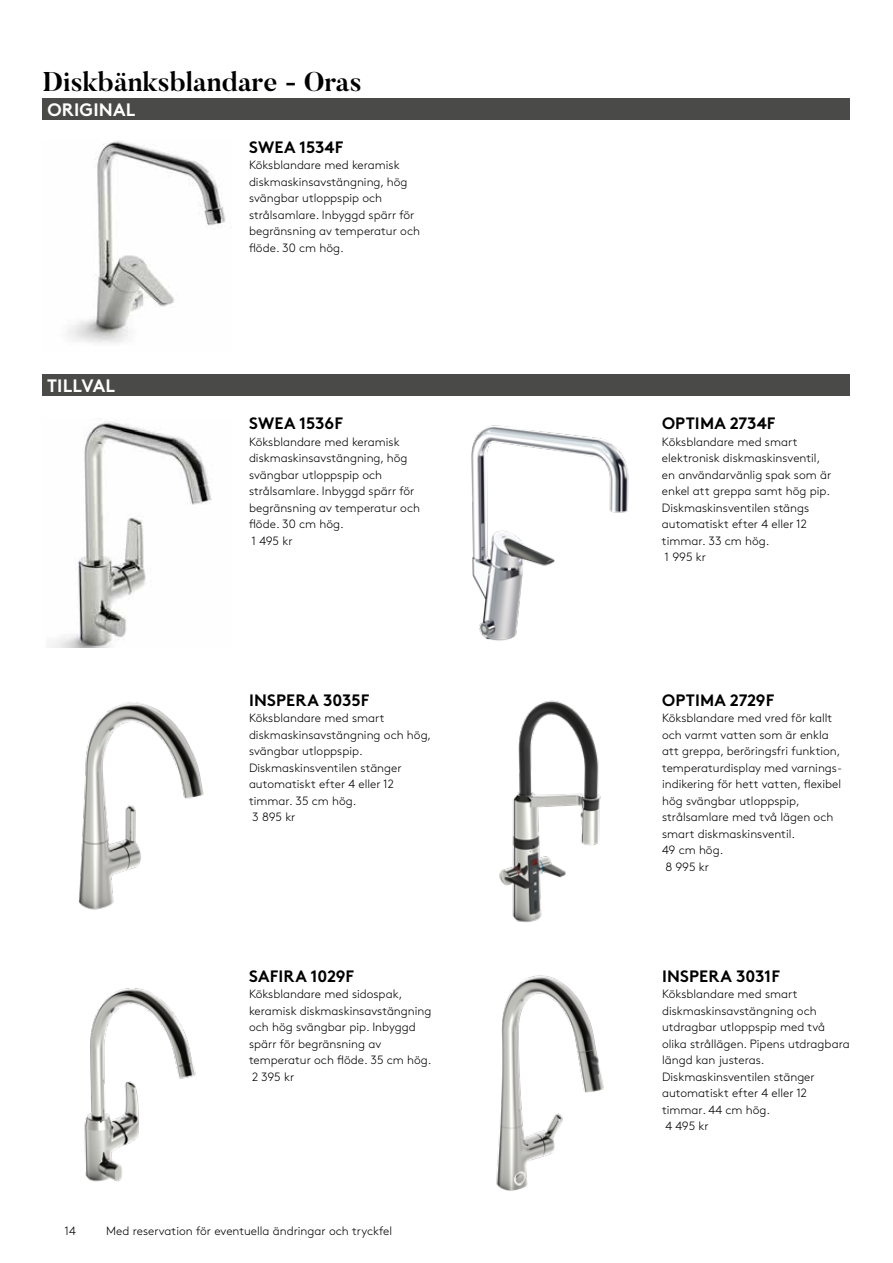
<style>
.page{position:relative;width:893px;height:1263px;background:#fff}
.page>*{position:absolute;margin:0;border:0;box-sizing:border-box;transform-origin:0 0}
.t1{font:700 27px "Butler";color:#000}
.t2{font:700 18px "Brown Std";letter-spacing:.01em;color:#fff}
.t3{font:700 16.5px "Brown Std";letter-spacing:.01em;color:#000}
.t4{font:300 12px/16.5px "Brown Std";color:#000}
</style>
<div class="page">
<div style="left:43px;top:374px;width:807px;height:21px;background:#4a4a49"></div>
<img style="left:471px;top:425px;width:158px;height:216px">
<img style="left:499px;top:700px;width:102px;height:223px">
<img style="left:78px;top:702px;width:126px;height:208px">
<div style="left:43px;top:98px;width:807px;height:22px;background:#4a4a49"></div>
<img style="left:67px;top:141px;width:159px;height:202px">
<img style="left:496px;top:975px;width:108px;height:216px">
<img style="left:84px;top:988px;width:112px;height:194px">
<img style="left:49px;top:418px;width:163px;height:230px">
<h1 class="t1" style="left:43px;top:64px;width:321px">Diskbänksblandare - Oras</h1>
<h2 class="t2" style="left:47px;top:98px;width:89px">ORIGINAL</h2>
<h2 class="t2" style="left:47px;top:374px;width:70px">TILLVAL</h2>
<h3 class="t3" style="left:249px;top:137px;width:96px">SWEA 1534F</h3>
<p class="t4" style="left:249px;top:157px;width:173px">Köksblandare med keramisk diskmaskinsavstängning, hög svängbar utloppspip och strålsamlare. Inbyggd spärr för begränsning av temperatur och flöde. 30 cm hög.</p>
<h3 class="t3" style="left:249px;top:413px;width:95px">SWEA 1536F</h3>
<p class="t4" style="left:249px;top:433px;width:173px">Köksblandare med keramisk diskmaskinsavstängning, hög svängbar utloppspip och strålsamlare. Inbyggd spärr för begränsning av temperatur och flöde. 30 cm hög.<br>1 495 kr</p>
<h3 class="t3" style="left:249px;top:690px;width:122px">INSPERA 3035F</h3>
<p class="t4" style="left:249px;top:710px;width:184px">Köksblandare med smart diskmaskinsavstängning och hög, svängbar utloppspip.<br>Diskmaskinsventilen stänger automatiskt efter 4 eller 12 timmar. 35 cm hög.<br>3 895 kr</p>
<h3 class="t3" style="left:249px;top:966px;width:107px">SAFIRA 1029F</h3>
<p class="t4" style="left:249px;top:986px;width:184px">Köksblandare med sidospak, keramisk diskmaskinsavstängning och hög svängbar pip. Inbyggd spärr för begränsning av temperatur och flöde. 35 cm hög.<br>2 395 kr</p>
<p class="t4" style="left:65px;top:1223px;width:13px">14</p>
<p class="t4" style="left:106px;top:1223px;width:287px">Med reservation för eventuella ändringar och tryckfel</p>
<h3 class="t3" style="left:662px;top:413px;width:115px">OPTIMA 2734F</h3>
<p class="t4" style="left:662px;top:433px;width:171px">Köksblandare med smart elektronisk diskmaskinsventil, en användarvänlig spak som är enkel att greppa samt hög pip.<br>Diskmaskinsventilen stängs automatiskt efter 4 eller 12 timmar. 33 cm hög.<br>1 995 kr</p>
<h3 class="t3" style="left:662px;top:690px;width:114px">OPTIMA 2729F</h3>
<p class="t4" style="left:662px;top:710px;width:181px">Köksblandare med vred för kallt och varmt vatten som är enkla att greppa, beröringsfri funktion, temperaturdisplay med varnings&shy;indikering för hett vatten, flexibel hög svängbar utloppspip, strålsamlare med två lägen och smart diskmaskinsventil.<br>49 cm hög.<br>8 995 kr</p>
<h3 class="t3" style="left:662px;top:966px;width:119px">INSPERA 3031F</h3>
<p class="t4" style="left:662px;top:986px;width:189px">Köksblandare med smart diskmaskinsavstängning och utdragbar utloppspip med två olika strållägen. Pipens utdragbara längd kan justeras.<br>Diskmaskinsventilen stänger automatiskt efter 4 eller 12 timmar. 44 cm hög.<br>4 495 kr</p>
</div>
